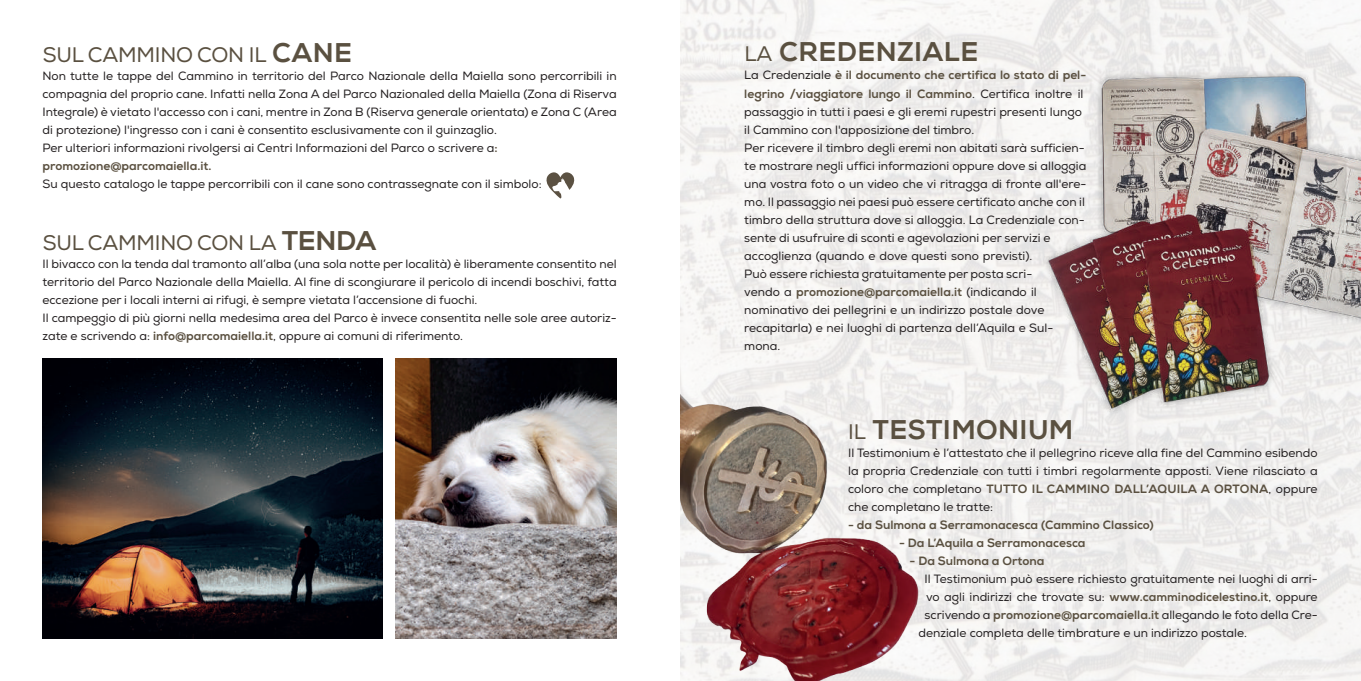
<style>
.page{position:relative;width:1361px;height:681px;background:#fff}
.page>*{position:absolute;margin:0;border:0;box-sizing:border-box;transform-origin:0 0}
.t1{font:800 27px "Nexa";letter-spacing:.015em;color:#5a5040}
.t2{font:21px "Nexa";letter-spacing:-.01em;color:#5a5040}
.t3{font:12px/18px "Nexa";color:#231f20}
.t4{font:800 12px "Nexa";color:#5a5040}
.s1{font-weight:800;font-size:27px}
.s2{font-weight:800;color:#5a5040}
.s3{font-weight:400;font-size:21px}
</style>
<div class="page">
<img style="left:680px;top:0;width:681px;height:680px">
<img style="left:43px;top:358px;width:340px;height:279px">
<img style="left:395px;top:358px;width:222px;height:280px">
<svg style="left:546px;top:172px;width:29px;height:26px"></svg>
<img style="left:1020px;top:43px;width:341px;height:372px">
<img style="left:680px;top:380px;width:259px;height:300px">
<h2 class="t2" style="left:43px;top:42px;width:311px">SUL CAMMINO CON IL <span class="s1">CANE</span></h2>
<p class="t3" style="left:43px;top:67px;width:576px">Non tutte le tappe del Cammino in territorio del Parco Nazionale della Maiella sono percorribili in compagnia del proprio cane. Infatti nella Zona A del Parco Nazionaled della Maiella (Zona di Riserva Integrale) è vietato l'accesso con i cani, mentre in Zona B (Riserva generale orientata) e Zona C (Area di protezione) l'ingresso con i cani è consentito esclusivamente con il guinzaglio.<br>Per ulteriori informazioni rivolgersi ai Centri Informazioni del Parco o scrivere a<span class="s2">: promozione@parcomaiella.it.</span></p>
<p class="t3" style="left:43px;top:175px;width:501px">Su questo catalogo le tappe percorribili con il cane sono contrassegnate con il simbolo:</p>
<h2 class="t2" style="left:43px;top:230px;width:335px">SUL CAMMINO CON LA <span class="s1">TENDA</span></h2>
<p class="t3" style="left:43px;top:254px;width:576px">Il bivacco con la tenda dal tramonto all’alba (una sola notte per località) è liberamente consentito nel territorio del Parco Nazionale della Maiella. Al fine di scongiurare il pericolo di incendi boschivi, fatta eccezione per i locali interni ai rifugi, è sempre vietata l’accensione di fuochi.<br>Il campeggio di più giorni nella medesima area del Parco è invece consentita nelle sole aree autoriz&shy;zate e scrivendo a: <span class="s2">info@parcomaiella.it</span>, oppure ai comuni di riferimento.</p>
<h1 class="t1" style="left:744px;top:36px;width:235px"><span class="s3">LA</span> CREDENZIALE</h1>
<p class="t3" style="left:744px;top:67px;width:343px">La Credenziale <span class="s2">è il documento che certifica lo stato di pel&shy;legrino /viaggiatore lungo il Cammino</span>. Certifica inoltre il passaggio in tutti i paesi e gli eremi rupestri presenti lungo il Cammino con l'apposizione del timbro.<br>Per ricevere il timbro degli eremi non abitati sarà sufficien&shy;te mostrare negli uffici informazioni oppure dove si alloggia una vostra foto o un video che vi ritragga di fronte all'ere&shy;mo. Il passaggio nei paesi può essere certificato anche con il timbro della struttura dove si alloggia. La Credenziale con&shy;sente di usufruire di sconti e agevolazioni per servizi e accoglienza (quando e dove questi sono previsti).<br>Può essere richiesta gratuitamente per posta scri-<br>vendo a <span class="s2">promozione@parcomaiella.it</span> (indicando il nominativo dei pellegrini e un indirizzo postale dove recapitarla) e nei luoghi di partenza dell’Aquila e Sul&shy;mona.</p>
<h1 class="t1" style="left:848px;top:413px;width:227px"><span class="s3">IL</span> TESTIMONIUM</h1>
<p class="t3" style="left:848px;top:444px;width:471px;text-align:justify">Il Testimonium è l’attestato che il pellegrino riceve alla fine del Cammino esibendo la propria Credenziale con tutti i timbri regolarmente apposti. Viene rilasciato a coloro che completano <span class="s2">TUTTO IL CAMMINO DALL’AQUILA A ORTONA</span>, oppure che completano le tratte:</p>
<p class="t4" style="left:848px;top:517px;width:307px">- da Sulmona a Serramonacesca (Cammino Classico)</p>
<p class="t4" style="left:899px;top:535px;width:188px">- Da L’Aquila a Serramonacesca</p>
<p class="t4" style="left:909px;top:553px;width:136px">- Da Sulmona a Ortona</p>
<p class="t3" style="left:924px;top:570px;width:395px">Il Testimonium può essere richiesto gratuitamente nei luoghi di arri-</p>
<p class="t3" style="left:926px;top:588px;width:393px">vo agli indirizzi che trovate su: <span class="s2">www.camminodicelestino.it</span>, oppure</p>
<p class="t3" style="left:924px;top:606px;width:395px">scrivendo a <span class="s2">promozione@parcomaiella.it</span> allegando le foto della Cre-</p>
<p class="t3" style="left:918px;top:624px;width:330px">denziale completa delle timbrature e un indirizzo postale.</p>
</div>
